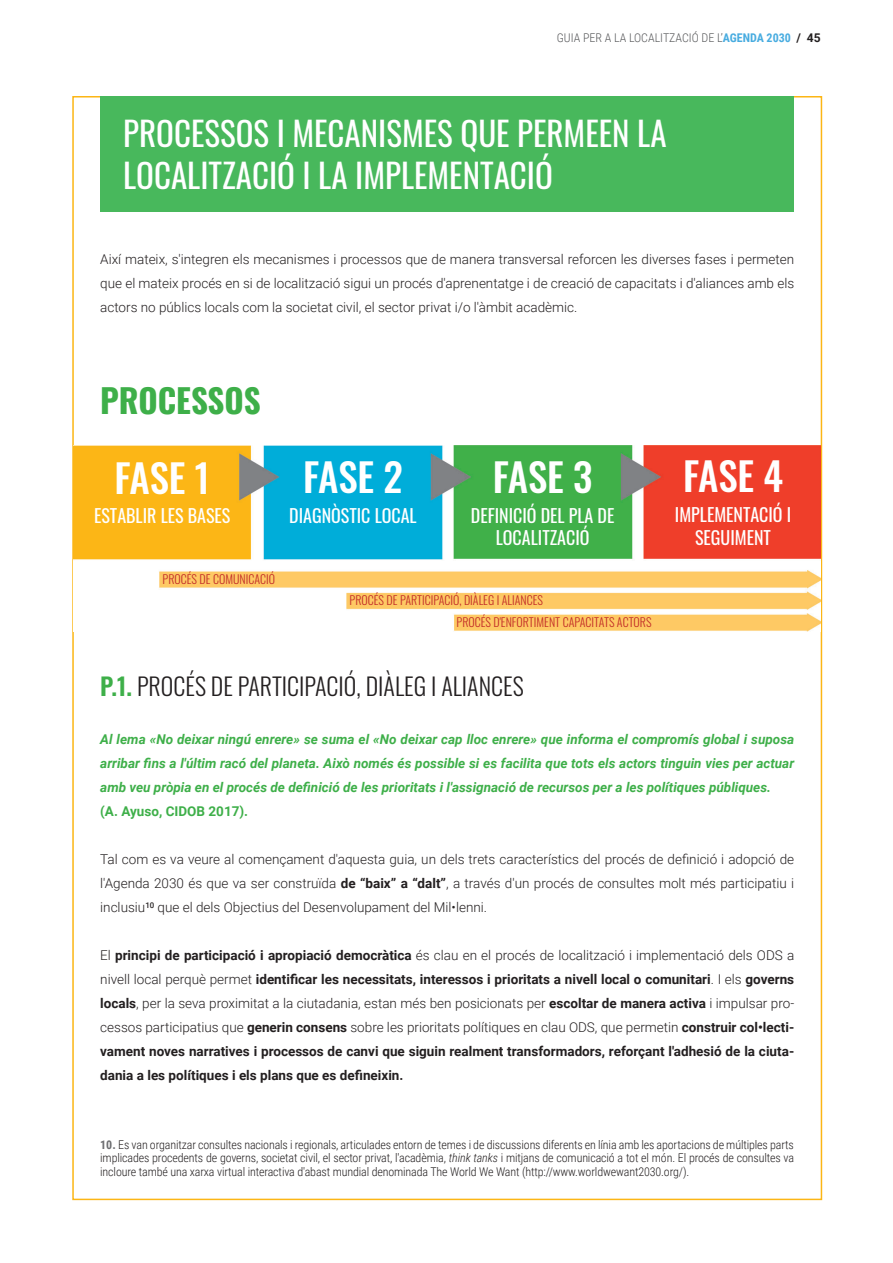
<style>
.page{position:relative;width:893px;height:1263px;background:#fff}
.page>*{position:absolute;margin:0;border:0;box-sizing:border-box;transform-origin:0 0}
.t1{font:500 39px "Oswald";letter-spacing:-.01em;color:#fff}
.t2{font:33px/42px "Oswald";color:#fff}
.t3{font:700 33px "Oswald";color:#3eaf49}
.t4{font:300 24px "Oswald";color:#231f20}
.t5{font:18px/22.2px "Oswald";color:#fff;text-align:center}
.Viñeta_verde{font:700 13.5px/24px "Roboto";color:#231f20;text-align:justify}
.Viñeta_verde-2{font:300 13.5px/24px "Roboto";color:#231f20;text-align:justify}
.Viñeta_amarilla_-_Co{font:italic 700 13.5px/24px "Roboto";color:#3eaf49;text-align:justify}
.Viñeta_amarilla_-_Co-2{font:700 13.5px "Roboto";color:#3eaf49}
.t6{font:300 12px/13.5px "Roboto Condensed";letter-spacing:-.01em;color:#231f20;text-align:justify}
.t7{font:300 12px/21.3px "Oswald";color:#c22d28}
.t8{font:300 12px "Roboto Condensed";color:#57585a}
.s1{font-weight:700;color:#48ace0}
.s2{font-family:"Roboto";font-weight:700;color:#231f20}
.s3{font-weight:600;color:#3eaf49}
.s4{font-weight:700}
.s5{font-weight:300}
.s6{font-weight:700;color:#6c6d70}
.s7{font-style:italic}
</style>
<div class="page">
<div style="left:100px;top:96px;width:694px;height:116px;background:#48b85c"></div>
<img style="left:73px;top:446px;width:748px;height:185px">
<p class="t8" style="left:557px;top:29px;width:265px">GUIA PER A LA LOCALITZACIÓ DE L’<span class="s1">AGENDA 2030</span> <span class="s2">/ 45</span></p>
<p class="t2" style="left:123px;top:109px;width:545px">PROCESSOS I MECANISMES QUE PERMEEN LA<br>LOCALITZACIÓ I LA IMPLEMENTACIÓ</p>
<p class="Viñeta_verde-2" style="left:100px;top:247px;width:695px">Així mateix, s'integren els mecanismes i processos que de manera transversal reforcen les diverses fases i permeten que el mateix procés en si de localització sigui un procés d'aprenentatge i de creació de capacitats i d'aliances amb els actors no públics locals com la societat civil, el sector privat i/o l'àmbit acadèmic.</p>
<p class="t3" style="left:100px;top:371px;width:162px">PROCESSOS</p>
<p class="t1" style="left:114px;top:443px;width:97px">FASE 1</p>
<p class="t1" style="left:303px;top:442px;width:101px">FASE 2</p>
<p class="t1" style="left:493px;top:442px;width:101px">FASE 3</p>
<p class="t1" style="left:683px;top:442px;width:102px">FASE 4</p>
<p class="t5" style="left:94px;top:503px;width:138px">ESTABLIR LES BASES</p>
<p class="t5" style="left:289px;top:503px;width:129px">DIAGNÒSTIC LOCAL</p>
<p class="t5" style="left:471px;top:503px;width:145px">DEFINICIÓ DEL PLA DE<br>LOCALITZACIÓ</p>
<p class="t5" style="left:675px;top:502px;width:118px">IMPLEMENTACIÓ I<br>SEGUIMENT</p>
<p class="t7" style="left:163px;top:567px;width:114px">PROCÉS DE COMUNICACIÓ</p>
<p class="t7" style="left:457px;top:589px;width:197px;text-indent:-107px">PROCÉS DE PARTICIPACIÓ, DIÀLEG I ALIANCES<br>PROCÉS D'ENFORTIMENT CAPACITATS ACTORS</p>
<p class="t4" style="left:100px;top:665px;width:425px"><span class="s3">P.1.</span> PROCÉS DE PARTICIPACIÓ, DIÀLEG I ALIANCES</p>
<p class="Viñeta_amarilla_-_Co" style="left:100px;top:727px;width:695px">Al lema «No deixar ningú enrere» se suma el «No deixar cap lloc enrere» que informa el compromís global i suposa arribar fins a l'últim racó del planeta. Això només és possible si es facilita que tots els actors tinguin vies per actuar amb veu pròpia en el procés de definició de les prioritats i l'assignació de recursos per a les polítiques públiques.</p>
<p class="Viñeta_amarilla_-_Co-2" style="left:100px;top:802px;width:149px">(A. Ayuso, CIDOB 2017).</p>
<p class="Viñeta_verde-2" style="left:100px;top:847px;width:695px">Tal com es va veure al començament d'aquesta guia, un dels trets característics del procés de definició i adopció de l'Agenda 2030 és que va ser construïda <span class="s4">de “baix” a “dalt”</span>, a través d'un procés de consultes molt més participatiu i inclusiu<sup>10</sup> que el dels Objectius del Desenvolupament del Mil•lenni.</p>
<p class="Viñeta_verde" style="left:100px;top:943px;width:695px"><span class="s5">El</span> principi de participació i apropiació democràtica <span class="s5">és clau en el procés de localització i implementació dels ODS a nivell local perquè permet</span> identificar les necessitats, interessos i prioritats a nivell local o comunitari<span class="s5">. I els</span> governs locals<span class="s5">, per la seva proximitat a la ciutadania, estan més ben posicionats per</span> escoltar de manera activa <span class="s5">i impulsar pro&shy;cessos participatius que</span> generin consens <span class="s5">sobre les prioritats polítiques en clau ODS, que permetin</span> construir col•lecti&shy;vament noves narratives i processos de canvi que siguin realment transformadors, reforçant l'adhesió de la ciuta&shy;dania a les polítiques i els plans que es defineixin.</p>
<p class="t6" style="left:100px;top:1137px;width:695px"><span class="s6">10.</span> Es van organitzar consultes nacionals i regionals, articulades entorn de temes i de discussions diferents en línia amb les aportacions de múltiples parts implicades procedents de governs, societat civil, el sector privat, l'acadèmia, <span class="s7">think tanks</span> i mitjans de comunicació a tot el món. El procés de consultes va incloure també una xarxa virtual interactiva d'abast mundial denominada The World We Want (http://www.worldwewant2030.org/).</p>
</div>
